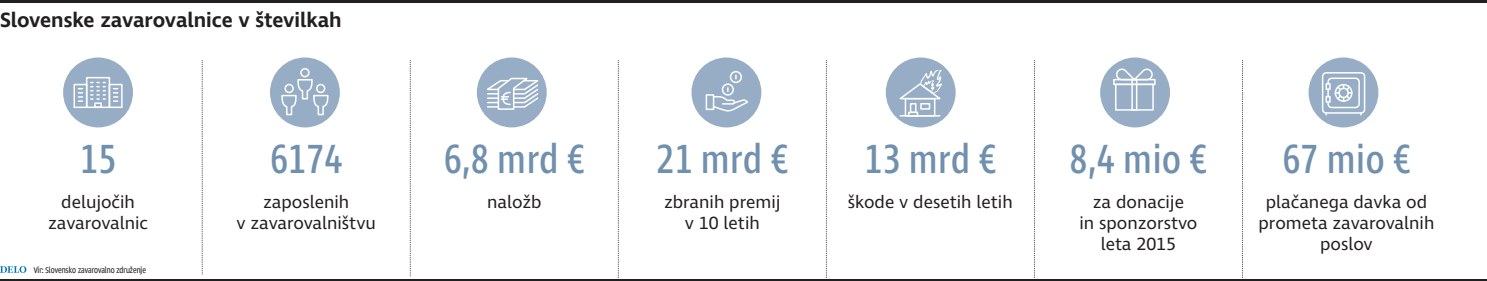
<style>
.page{position:relative;width:1487px;height:281px;background:#fff}
.page>*{position:absolute;margin:0;border:0;box-sizing:border-box;transform-origin:0 0}
.t1{font:41.55px "Ingra Cd";color:#7090ae}
.t2{font:600 21px "Ingra";letter-spacing:-.005em;color:#231f20}
.t3{font:18px/21px "Ingra";color:#231f20;text-align:center}
.t4{font:condensed 8.4px "Toti Mali Op 2";color:#231f20}
</style>
<div class="page">
<svg style="left:826px;top:61px;width:1px;height:218px"></svg>
<svg style="left:618px;top:61px;width:1px;height:217px"></svg>
<svg style="left:410px;top:61px;width:1px;height:215px"></svg>
<svg style="left:202px;top:61px;width:1px;height:214px"></svg>
<div style="left:270px;top:57px;width:70px;height:70px;background:#96adc5;border-radius:50%"></div>
<div style="left:300px;top:68px;width:9px;height:9px;border:2px solid #fff;border-radius:50%"></div>
<svg style="left:281px;top:79px;width:48px;height:37px"></svg>
<div style="left:63px;top:57px;width:70px;height:70px;background:#96adc5;border-radius:50%"></div>
<div style="left:86px;top:77px;width:24px;height:31px;border:2px solid #fff"></div>
<div style="left:109px;top:84px;width:14px;height:24px;border:2px solid #fff"></div>
<div style="left:73px;top:84px;width:14px;height:24px;border:2px solid #fff"></div>
<hr style="left:74px;top:106px;width:48px;height:2px;background:#fff">
<svg style="left:78px;top:88px;width:4px;height:14px"></svg>
<svg style="left:113px;top:88px;width:5px;height:14px"></svg>
<svg style="left:91px;top:82px;width:14px;height:18px"></svg>
<div style="left:94px;top:102px;width:8px;height:6px;border:2px solid #fff"></div>
<div style="left:691px;top:57px;width:70px;height:70px;background:#96adc5;border-radius:50%"></div>
<div style="left:705px;top:94px;width:9px;height:16px;border:2px solid #fff"></div>
<div style="left:729px;top:71px;width:13px;height:12px;border:2px solid #fff;border-radius:50%"></div>
<div style="left:721px;top:83px;width:13px;height:13px;border:2px solid #fff;border-radius:50%"></div>
<svg style="left:711px;top:88px;width:38px;height:24px"></svg>
<div style="left:477px;top:57px;width:69px;height:70px;background:#96adc5;border-radius:50%"></div>
<svg style="left:486px;top:77px;width:56px;height:33px"></svg>
<div style="left:1308px;top:57px;width:70px;height:70px;background:#96adc5;border-radius:50%"></div>
<div style="left:1321px;top:72px;width:43px;height:42px;border:2px solid #fff;border-radius:4px"></div>
<div style="left:1327px;top:77px;width:32px;height:31px;border:2px solid #fff;border-radius:4px"></div>
<div style="left:1334px;top:84px;width:18px;height:18px;border:2px solid #fff;border-radius:50%"></div>
<svg style="left:1325px;top:83px;width:26px;height:20px"></svg>
<div style="left:1099px;top:57px;width:70px;height:70px;background:#96adc5;border-radius:50%"></div>
<div style="left:1114px;top:84px;width:39px;height:27px;border:2px solid #fff"></div>
<div style="left:1131px;top:79px;width:6px;height:32px;border:2px solid #fff"></div>
<div style="left:1112px;top:79px;width:43px;height:6px;border:2px solid #fff"></div>
<svg style="left:1115px;top:68px;width:38px;height:14px"></svg>
<div style="left:885px;top:57px;width:70px;height:70px;background:#96adc5;border-radius:50%"></div>
<hr style="left:900px;top:115px;width:39px;height:1px;background:#fff">
<div style="left:904px;top:98px;width:31px;height:18px;background:#96adc5;border:2px solid #fff"></div>
<svg style="left:909px;top:103px;width:7px;height:8px"></svg>
<svg style="left:920px;top:103px;width:10px;height:7px"></svg>
<svg style="left:908px;top:111px;width:10px;height:5px"></svg>
<svg style="left:899px;top:70px;width:43px;height:30px"></svg>
<hr style="left:0;top:0;width:1486px;height:2px;background:#231f20">
<hr style="left:0;top:280px;width:1486px;height:1px;background:#231f20">
<svg style="left:0;top:266px;width:26px;height:6px"></svg>
<p class="t2" style="left:0;top:7px;width:343px">Slovenske zavarovalnice v številkah</p>
<h1 class="t1" style="left:80px;top:133px;width:38px">15</h1>
<h1 class="t1" style="left:270px;top:133px;width:74px">6174</h1>
<h1 class="t1" style="left:443px;top:133px;width:143px">6,8 mrd €</h1>
<h1 class="t1" style="left:656px;top:133px;width:134px">21 mrd €</h1>
<h1 class="t1" style="left:1069px;top:133px;width:139px">8,4 mio €</h1>
<p class="t3" style="left:847px;top:192px;width:166px">škode v desetih letih</p>
<h1 class="t1" style="left:864px;top:133px;width:134px">13 mrd €</h1>
<h1 class="t1" style="left:1281px;top:133px;width:130px">67 mio €</h1>
<p class="t3" style="left:48px;top:192px;width:101px">delujočih zavarovalnic</p>
<p class="t3" style="left:236px;top:192px;width:141px">zaposlenih<br>v zavarovalništvu</p>
<p class="t3" style="left:487px;top:192px;width:56px">naložb</p>
<p class="t3" style="left:664px;top:192px;width:118px">zbranih premij v 10 letih</p>
<p class="t3" style="left:1079px;top:192px;width:119px">za donacije<br>in sponzorstvo leta 2015</p>
<p class="t3" style="left:1258px;top:192px;width:177px">plačanega davka od prometa zavarovalnih poslov</p>
<p class="t4" style="left:34px;top:264px;width:114px">Vir: Slovensko zavarovalno združenje</p>
</div>
